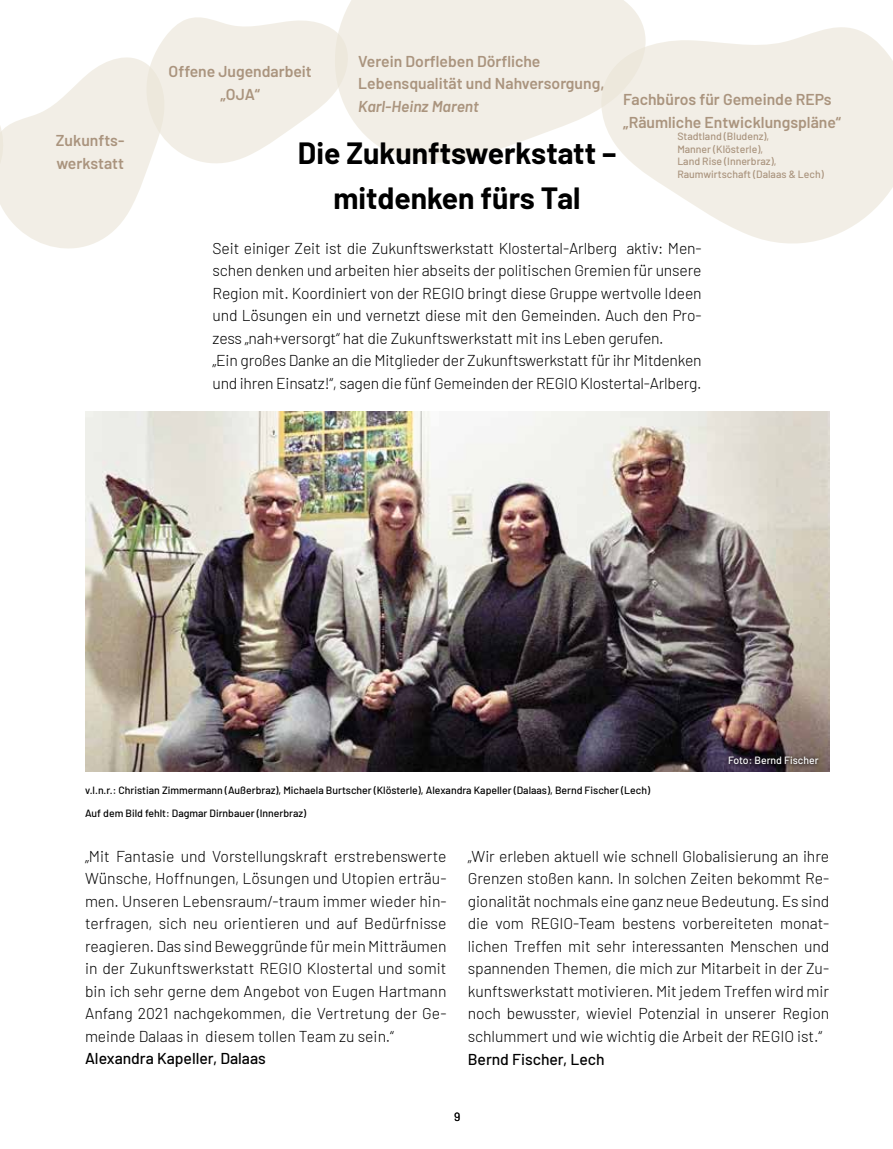
<style>
.page{position:relative;width:893px;height:1149px;background:#fff}
.page>*{position:absolute;margin:0;border:0;box-sizing:border-box;transform-origin:0 0}
.t1{font:700 30px/45px "Barlow";color:#000;text-align:center}
.t2{font:300 15.75px/22.5px "Barlow";letter-spacing:-.01em;color:#000;text-align:justify}
.t3{font:600 15.75px/22.5px "Barlow";color:#aa947e}
.t4{font:500 15.75px "Barlow";color:#000}
.t5{font:italic 600 15.75px "Barlow";color:#aa947e}
.t6{font:12px "Barlow";color:#000}
.t7{font:500 10.5px/22.5px "Barlow";color:#000}
.t8{font:500 10.5px/12.6px "Barlow";color:#aa947e}
.t9{font:500 10.5px "Barlow";color:#fff}
</style>
<div class="page">
<img style="left:85px;top:411px;width:744px;height:360px">
<svg style="left:724px;top:752px;width:99px;height:16px;background:#3c3137"></svg>
<svg style="left:646px;top:27px;width:247px;height:217px;fill:#f2eee6"></svg>
<svg style="left:345px;top:0;width:301px;height:174px;fill:#f2eee6"></svg>
<svg style="left:0;top:13px;width:351px;height:236px"></svg>
<p class="t3" style="left:56px;top:128px;width:70px">Zukunfts&shy;werkstatt</p>
<p class="t3" style="left:358px;top:49px;width:248px">Verein Dorfleben Dörfliche<br>Lebensqualität und Nahversorgung,</p>
<p class="t5" style="left:358px;top:95px;width:122px">Karl-Heinz Marent</p>
<p class="t3" style="left:623px;top:87px;width:219px">Fachbüros für Gemeinde REPs „Räumliche Entwicklungspläne“</p>
<p class="t8" style="left:677px;top:129px;width:148px">Stadtland (Bludenz),<br>Manner (Klösterle),<br>Land Rise (Innerbraz),<br>Raumwirtschaft (Dalaas &amp; Lech)</p>
<p class="t3" style="left:169px;top:59px;width:145px;text-align:center">Offene Jugendarbeit „OJA“</p>
<h1 class="t1" style="left:298px;top:128px;width:320px">Die Zukunftswerkstatt – mitdenken fürs Tal</h1>
<p class="t2" style="left:213px;top:235px;width:491px;text-align:left">Seit einiger Zeit ist die Zukunftswerkstatt Klostertal-Arlberg aktiv: Men&shy;schen denken und arbeiten hier abseits der politischen Gremien für unsere Region mit. Koordiniert von der REGIO bringt diese Gruppe wertvolle Ideen und Lösungen ein und vernetzt diese mit den Gemeinden. Auch den Pro&shy;zess „nah+versorgt“ hat die Zukunftswerkstatt mit ins Leben gerufen.<br>„Ein großes Danke an die Mitglieder der Zukunftswerkstatt für ihr Mitdenken und ihren Einsatz!“, sagen die fünf Gemeinden der REGIO Klostertal-Arlberg.</p>
<p class="t9" style="left:728px;top:752px;width:92px">Foto: Bernd Fischer</p>
<p class="t7" style="left:85px;top:778px;width:566px">v.l.n.r.: Christian Zimmermann (Außerbraz), Michaela Burtscher (Klösterle), Alexandra Kapeller (Dalaas), Bernd Fischer (Lech)<br>Auf dem Bild fehlt: Dagmar Dirnbauer (Innerbraz)</p>
<p class="t2" style="left:85px;top:843px;width:363px">„Mit Fantasie und Vorstellungskraft erstrebenswerte Wünsche, Hoffnungen, Lösungen und Utopien erträu&shy;men. Unseren Lebensraum/-traum immer wieder hin&shy;terfragen, sich neu orientieren und auf Bedürfnisse reagieren. Das sind Beweggründe für mein Mitträumen in der Zukunftswerkstatt REGIO Klostertal und somit bin ich sehr gerne dem Angebot von Eugen Hartmann Anfang 2021 nachgekommen, die Vertretung der Ge&shy;meinde Dalaas in diesem tollen Team zu sein.“</p>
<p class="t4" style="left:85px;top:1046px;width:182px">Alexandra Kapeller, Dalaas</p>
<p class="t2" style="left:468px;top:843px;width:363px">„Wir erleben aktuell wie schnell Globalisierung an ihre Grenzen stoßen kann. In solchen Zeiten bekommt Re&shy;gionalität nochmals eine ganz neue Bedeutung. Es sind die vom REGIO-Team bestens vorbereiteten monat&shy;lichen Treffen mit sehr interessanten Menschen und spannenden Themen, die mich zur Mitarbeit in der Zu&shy;kunftswerkstatt motivieren. Mit jedem Treffen wird mir noch bewusster, wieviel Potenzial in unserer Region schlummert und wie wichtig die Arbeit der REGIO ist.“</p>
<p class="t4" style="left:468px;top:1046px;width:138px">Bernd Fischer, Lech</p>
<p class="t6" style="left:454px;top:1108px;width:8px">9</p>
</div>
